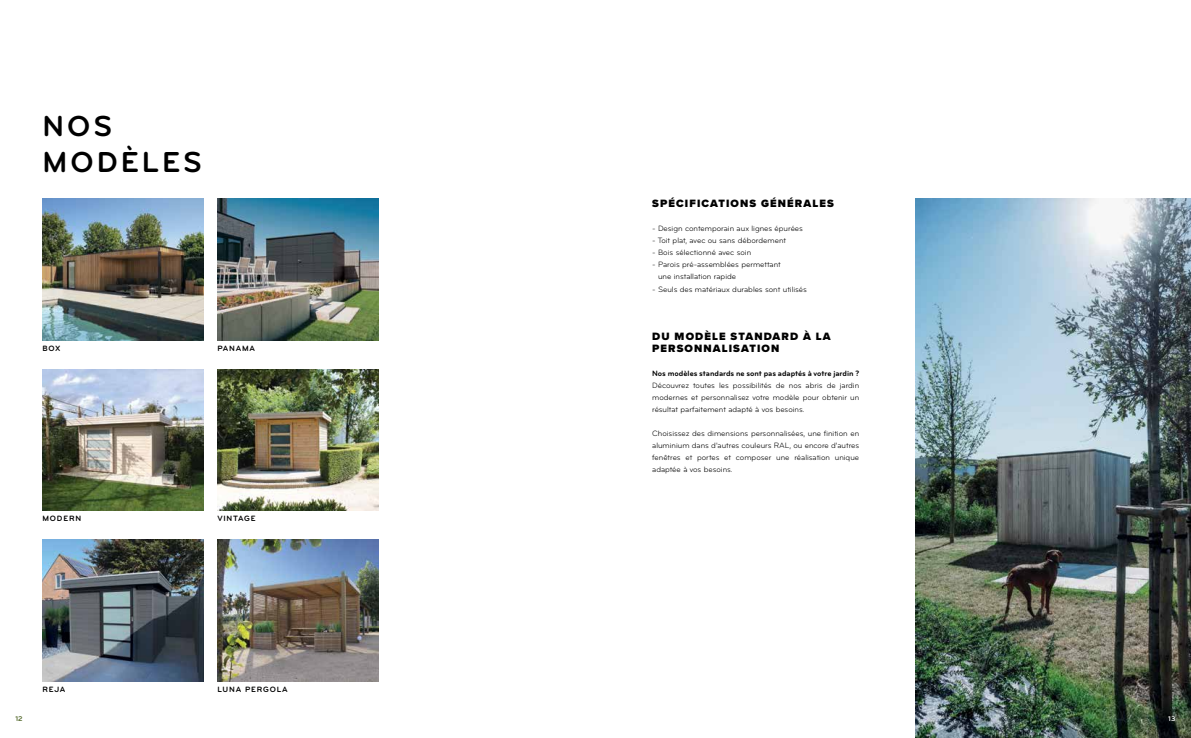
<style>
.page{position:relative;width:1191px;height:738px;background:#fff}
.page>*{position:absolute;margin:0;border:0;box-sizing:border-box;transform-origin:0 0}
.t1{font:700 30px/36px "Bryant Pro";letter-spacing:.1em;color:#000}
.t2{font:900 11px/12px "Proxima Nova";letter-spacing:.1em;color:#000}
.t3{font:8px/12px "Bryant Pro";color:#000;text-align:justify}
.t4{font:700 8px "Bryant Pro";color:#000}
.t5{font:700 8px "Bryant Pro";letter-spacing:.1em;color:#000}
.t6{font:700 7px "Bryant Pro";color:#4f6526}
.t7{font:700 7px "Bryant Pro";color:#fff}
</style>
<div class="page">
<img style="left:916px;top:198px;width:275px;height:539px">
<img style="left:217px;top:198px;width:161px;height:142px">
<img style="left:43px;top:369px;width:160px;height:141px">
<img style="left:43px;top:198px;width:160px;height:142px">
<img style="left:217px;top:369px;width:161px;height:141px">
<img style="left:43px;top:539px;width:160px;height:141px">
<img style="left:217px;top:539px;width:161px;height:141px">
<h1 class="t1" style="left:43px;top:108px;width:161px">NOS<br>MODÈLES</h1>
<p class="t4" style="left:43px;top:343px;width:20px">BOX</p>
<p class="t4" style="left:217px;top:343px;width:39px">PANAMA</p>
<p class="t4" style="left:43px;top:513px;width:40px">MODERN</p>
<p class="t5" style="left:217px;top:513px;width:40px">VINTAGE</p>
<p class="t4" style="left:43px;top:683px;width:24px">REJA</p>
<p class="t5" style="left:217px;top:683px;width:72px">LUNA PERGOLA</p>
<h2 class="t2" style="left:652px;top:197px;width:183px">SPÉCIFICATIONS GÉNÉRALES</h2>
<p class="t3" style="left:652px;top:223px;width:152px">- Design contemporain aux lignes épurées</p>
<p class="t3" style="left:652px;top:235px;width:135px">- Toit plat, avec ou sans débordement</p>
<p class="t3" style="left:652px;top:247px;width:100px">- Bois sélectionné avec soin</p>
<p class="t3" style="left:658px;top:259px;width:124px;text-indent:-6px">- Parois pré-assemblées permettant une installation rapide</p>
<p class="t3" style="left:652px;top:283px;width:156px">- Seuls des matériaux durables sont utilisés</p>
<h2 class="t2" style="left:652px;top:329px;width:180px">DU MODÈLE STANDARD À LA<br>PERSONNALISATION</h2>
<p class="t4" style="left:652px;top:367px;width:208px">Nos modèles standards ne sont pas adaptés à votre jardin ?</p>
<p class="t3" style="left:652px;top:379px;width:208px">Découvrez toutes les possibilités de nos abris de jardin modernes et personnalisez votre modèle pour obtenir un résultat parfaitement adapté à vos besoins.</p>
<p class="t3" style="left:652px;top:427px;width:208px">Choisissez des dimensions personnalisées, une finition en aluminium dans d'autres couleurs RAL, ou encore d'autres fenêtres et portes et composer une réalisation unique adaptée à vos besoins.</p>
<p class="t6" style="left:16px;top:713px;width:9px">12</p>
<p class="t7" style="left:1168px;top:713px;width:9px">13</p>
</div>
